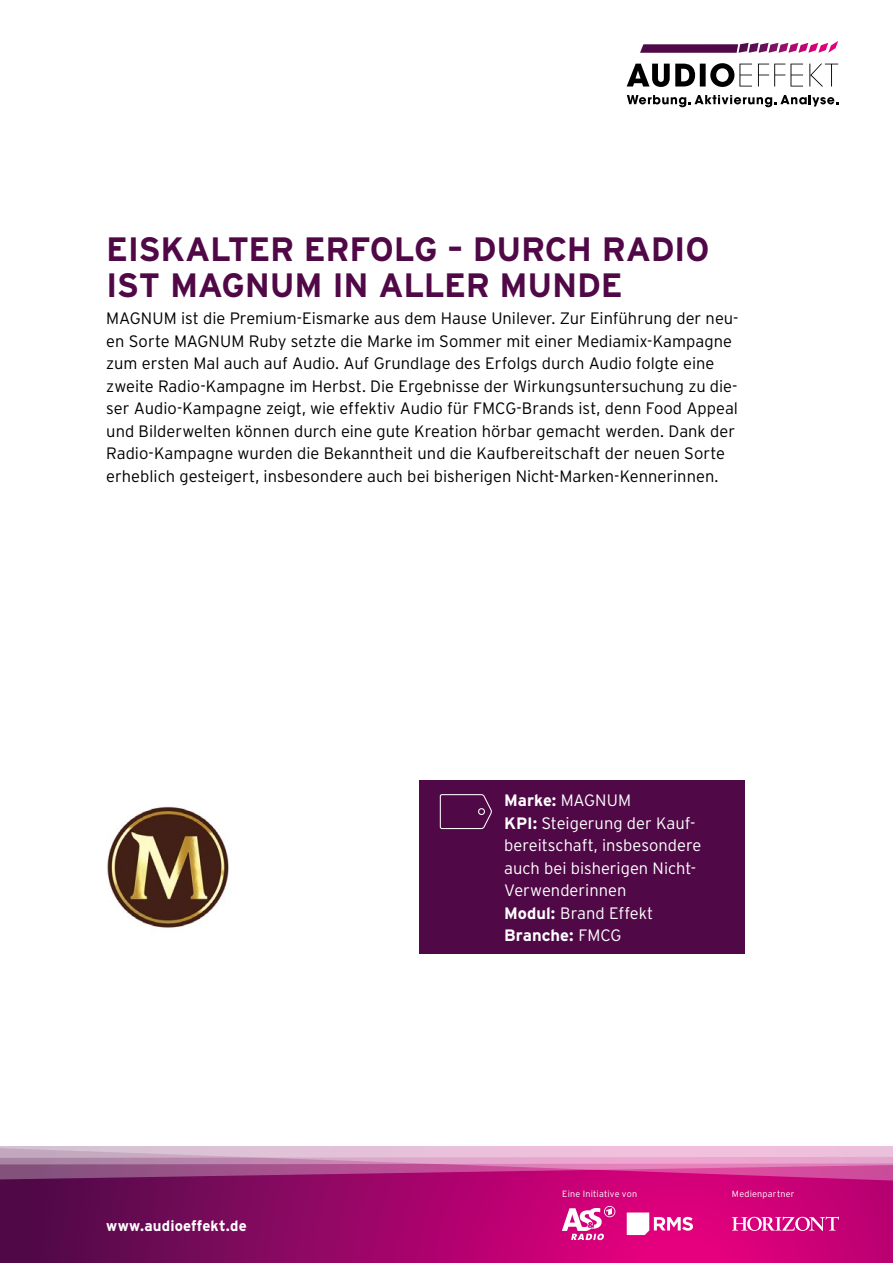
<style>
.page{position:relative;width:893px;height:1263px;background:#fff}
.page>*{position:absolute;margin:0;border:0;box-sizing:border-box;transform-origin:0 0}
.t1{font:700 33.75px/36px "Interstate";letter-spacing:-.01em;color:#500847}
.t2{font:300 16.5px/22.5px "Interstate";color:#000}
.t3{font:300 16.5px/22.5px "Interstate";color:#fff}
.t4{font:700 15px "Interstate";letter-spacing:.01em;color:#fff}
.t5{font:300 9px "Interstate";letter-spacing:.025em;color:#fff}
.s1{font-weight:700}
</style>
<div class="page">
<svg style="left:640px;top:41px;width:198px;height:12px"></svg>
<svg style="left:627px;top:63px;width:211px;height:24px"></svg>
<svg style="left:627px;top:95px;width:211px;height:12px"></svg>
<svg style="left:0;top:1188px;width:893px;height:75px;background:#a00467"></svg>
<svg style="left:0;top:1164px;width:893px;height:24px;background:#ad297d"></svg>
<svg style="left:0;top:1146px;width:893px;height:18px;background:#ddb0cd"></svg>
<svg style="left:732px;top:1216px;width:107px;height:15px;background:#df54a4"></svg>
<svg style="left:627px;top:1212px;width:66px;height:23px"></svg>
<svg style="left:562px;top:1206px;width:53px;height:34px"></svg>
<div style="left:419px;top:780px;width:325px;height:174px;background:#500847"></div>
<svg style="left:439px;top:794px;width:53px;height:35px"></svg>
<div style="left:478px;top:808px;width:7px;height:7px;border:1px solid #fff;border-radius:50%"></div>
<img style="left:107px;top:806px;width:122px;height:122px">
<h1 class="t1" style="left:106px;top:231px;width:605px">EISKALTER ERFOLG – DURCH RADIO<br>IST MAGNUM IN ALLER MUNDE</h1>
<p class="t2" style="left:106px;top:307px;width:634px">MAGNUM ist die Premium-Eismarke aus dem Hause Unilever. Zur Einführung der neu&shy;en Sorte MAGNUM Ruby setzte die Marke im Sommer mit einer Mediamix-Kampagne zum ersten Mal auch auf Audio. Auf Grundlage des Erfolgs durch Audio folgte eine zweite Radio-Kampagne im Herbst. Die Ergebnisse der Wirkungsuntersuchung zu die&shy;ser Audio-Kampagne zeigt, wie effektiv Audio für FMCG-Brands ist, denn Food Appeal und Bilderwelten können durch eine gute Kreation hörbar gemacht werden. Dank der Radio-Kampagne wurden die Bekanntheit und die Kaufbereitschaft der neuen Sorte erheblich gesteigert, insbesondere auch bei bisherigen Nicht-Marken-Kennerinnen.</p>
<p class="t3" style="left:504px;top:789px;width:199px"><span class="s1">Marke:</span> MAGNUM<br><span class="s1">KPI:</span> Steigerung der Kauf&shy;bereitschaft, insbesondere auch bei bisherigen Nicht-<br>Verwenderinnen<br><span class="s1">Modul:</span> Brand Effekt<br><span class="s1">Branche:</span> FMCG</p>
<p class="t4" style="left:106px;top:1217px;width:142px">www.audioeffekt.de</p>
<p class="t5" style="left:562px;top:1189px;width:76px">Eine Initiative von</p>
<p class="t5" style="left:732px;top:1189px;width:64px">Medienpartner</p>
</div>
